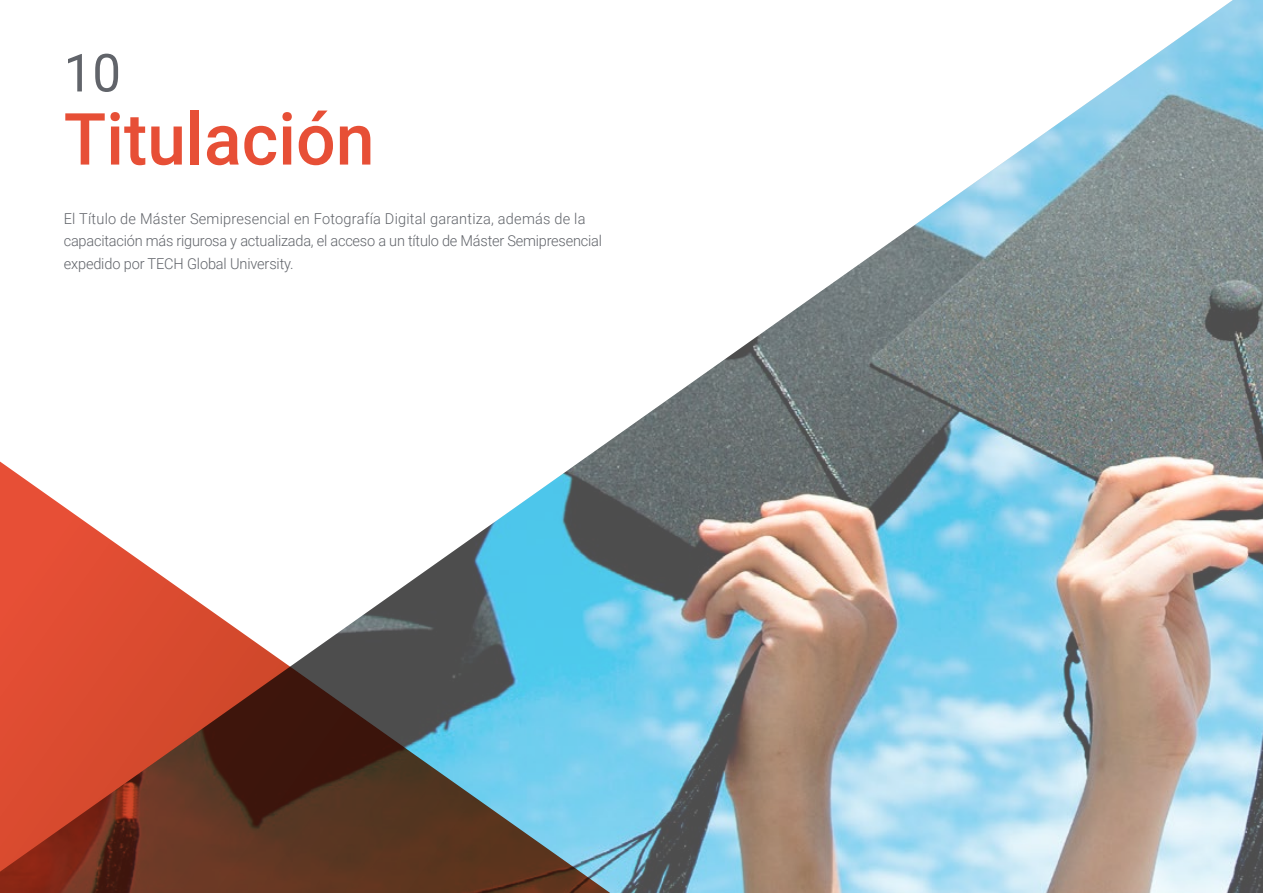
<style>
.page{position:relative;width:1263px;height:893px;background:#fff}
.page>*{position:absolute;margin:0;border:0;box-sizing:border-box;transform-origin:0 0}
.t1{font:500 72px "Roboto";color:#e74f36}
.t2{font:52.5px "Roboto";color:#61646a}
.t3{font:300 15px/22.5px "Roboto";letter-spacing:-.01em;color:#61646a}
</style>
<div class="page">
<img style="left:602px;top:0;width:661px;height:893px">
<svg style="left:0;top:446px;width:640px;height:447px"></svg>
<h2 class="t2" style="left:64px;top:36px;width:59px">10</h2>
<h1 class="t1" style="left:64px;top:89px;width:312px">Titulación</h1>
<p class="t3" style="left:64px;top:207px;width:540px">El Título de Máster Semipresencial en Fotografía Digital garantiza, además de la capacitación más rigurosa y actualizada, el acceso a un título de Máster Semipresencial expedido por TECH Global University.</p>
</div>
